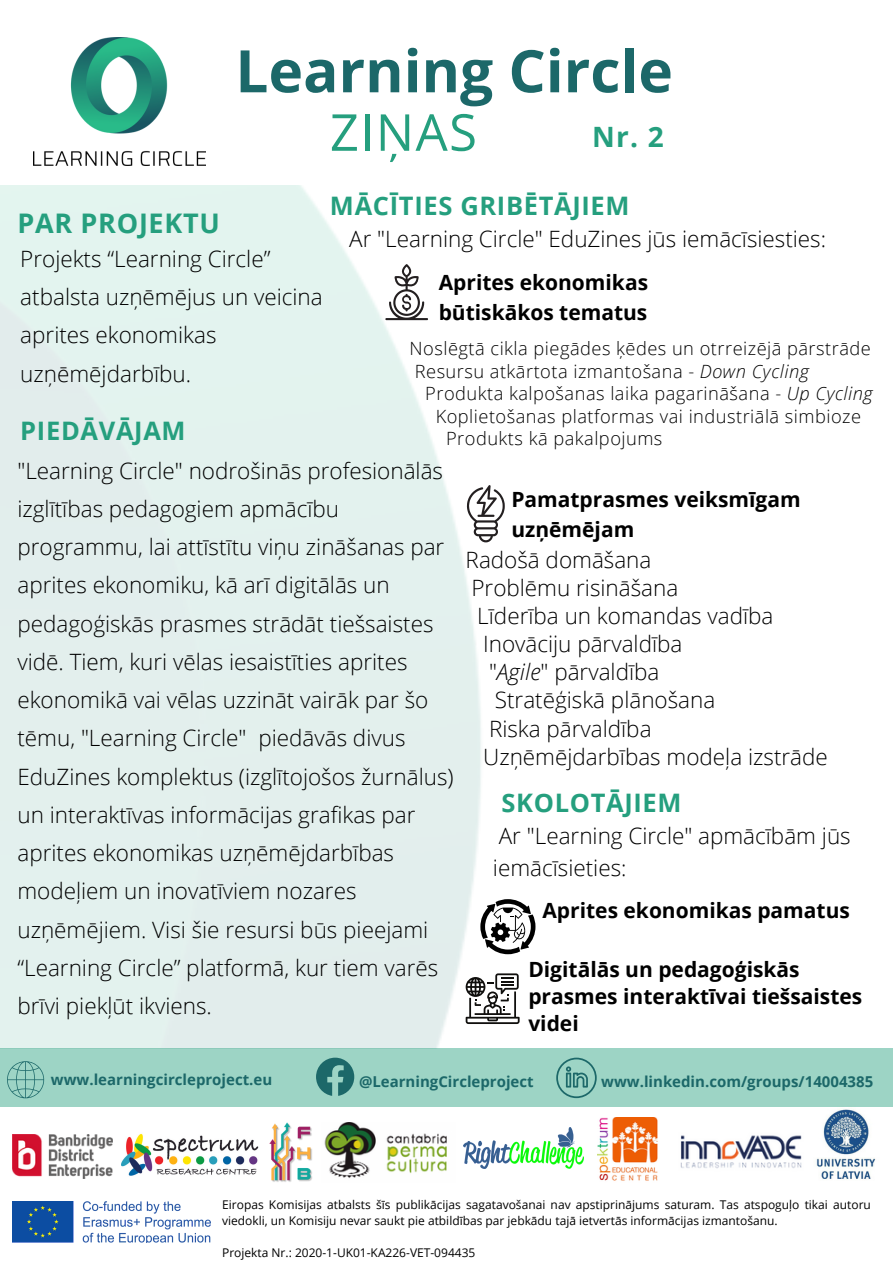
<style>
.page{position:relative;width:893px;height:1264px;background:#fff}
.page>*{position:absolute;margin:0;border:0;box-sizing:border-box;transform-origin:0 0}
.t1{font:700 58.65px "Open Sans";color:#1c6869}
.t2{font:50.85px "Open Sans";letter-spacing:.025em;color:#259f7e}
.t3{font:700 28.05px "Open Sans";color:#259f7e}
.t4{font:700 27px "Open Sans";letter-spacing:.025em;color:#259f7e}
.t5{font:700 25.5px "Open Sans";letter-spacing:.025em;color:#259f7e}
.t6{font:300 22.5px/38.2px "Open Sans";color:#000}
.t7{font:700 21px/29.2px "Open Sans";color:#000}
.t8{font:300 18.3px "Open Sans";letter-spacing:.025em;color:#000}
.t9{font:700 15px "Open Sans";color:#1c6869}
.t10{font:12px/16px "Open Sans";color:#000}
.s1{font-style:italic}
</style>
<div class="page">
<img style="left:0;top:186px;width:520px;height:861px">
<img style="left:799px;top:1106px;width:93px;height:74px">
<img style="left:13px;top:1134px;width:100px;height:44px">
<img style="left:122px;top:1133px;width:137px;height:43px">
<img style="left:269px;top:1122px;width:43px;height:60px">
<img style="left:324px;top:1122px;width:123px;height:56px">
<img style="left:463px;top:1127px;width:120px;height:41px">
<img style="left:597px;top:1117px;width:61px;height:64px">
<img style="left:680px;top:1130px;width:127px;height:43px">
<img style="left:13px;top:1201px;width:198px;height:41px">
<img style="left:34px;top:38px;width:172px;height:127px">
<div style="left:0;top:1047px;width:892px;height:59px;background:#9dd4c5"></div>
<svg style="left:7px;top:1061px;width:37px;height:37px"></svg>
<svg style="left:316px;top:1057px;width:38px;height:38px"></svg>
<svg style="left:556px;top:1057px;width:40px;height:41px"></svg>
<svg style="left:467px;top:485px;width:37px;height:57px"></svg>
<svg style="left:385px;top:264px;width:43px;height:56px"></svg>
<svg style="left:480px;top:899px;width:55px;height:55px"></svg>
<svg style="left:465px;top:973px;width:54px;height:51px"></svg>
<p class="t1" style="left:235px;top:30px;width:439px">Learning Circle</p>
<p class="t3" style="left:592px;top:117px;width:73px">Nr. 2</p>
<p class="t2" style="left:330px;top:96px;width:148px">ZIŅAS</p>
<p class="t5" style="left:330px;top:188px;width:301px">MĀCĪTIES GRIBĒTĀJIEM</p>
<p class="t4" style="left:17px;top:204px;width:204px">PAR PROJEKTU</p>
<p class="t6" style="left:349px;top:219px;width:478px">Ar "Learning Circle" EduZines jūs iemācīsiesties:</p>
<p class="t6" style="left:20px;top:239px;width:251px">Projekts “Learning Circle”</p>
<p class="t6" style="left:20px;top:277px;width:304px">atbalsta uzņēmējus un veicina aprites ekonomikas uzņēmējdarbību.</p>
<p class="t7" style="left:438px;top:267px;width:211px">Aprites ekonomikas būtiskākos tematus</p>
<p class="t8" style="left:409px;top:336px;width:462px">Noslēgtā cikla piegādes ķēdes un otrreizējā pārstrāde</p>
<p class="t8" style="left:415px;top:358px;width:395px">Resursu atkārtota izmantošana - <span class="s1">Down Cycling</span></p>
<p class="t8" style="left:425px;top:381px;width:449px">Produkta kalpošanas laika pagarināšana - <span class="s1">Up Cycling</span></p>
<p class="t8" style="left:435px;top:403px;width:427px">Koplietošanas platformas vai industriālā simbioze</p>
<p class="t8" style="left:446px;top:426px;width:218px">Produkts kā pakalpojums</p>
<p class="t5" style="left:20px;top:412px;width:167px">PIEDĀVĀJAM</p>
<p class="t6" style="left:17px;top:451px;width:437px">"Learning Circle" nodrošinās profesionālās izglītības pedagogiem apmācību programmu, lai attīstītu viņu zināšanas par aprites ekonomiku, kā arī digitālās un pedagoģiskās prasmes strādāt tiešsaistes vidē. Tiem, kuri vēlas iesaistīties aprites ekonomikā vai vēlas uzzināt vairāk par šo tēmu, "Learning Circle" piedāvās divus EduZines komplektus (izglītojošos žurnālus) un interaktīvas informācijas grafikas par aprites ekonomikas uzņēmējdarbības modeļiem un inovatīviem nozares uzņēmējiem. Visi šie resursi būs pieejami “Learning Circle” platformā, kur tiem varēs brīvi piekļūt ikviens.</p>
<p class="t7" style="left:511px;top:484px;width:291px">Pamatprasmes veiksmīgam uzņēmējam</p>
<p class="t6" style="left:465px;top:540px;width:187px">Radošā domāšana</p>
<p class="t6" style="left:471px;top:568px;width:208px">Problēmu risināšana</p>
<p class="t6" style="left:477px;top:596px;width:298px">Līderība un komandas vadība</p>
<p class="t6" style="left:483px;top:624px;width:201px">Inovāciju pārvaldība</p>
<p class="t6" style="left:489px;top:652px;width:172px">"<span class="s1">Agile</span>" pārvaldība</p>
<p class="t6" style="left:495px;top:680px;width:222px">Stratēģiskā plānošana</p>
<p class="t6" style="left:489px;top:708px;width:164px">Riska pārvaldība</p>
<p class="t6" style="left:483px;top:736px;width:346px">Uzņēmējdarbības modeļa izstrāde</p>
<p class="t5" style="left:501px;top:785px;width:181px">SKOLOTĀJIEM</p>
<p class="t6" style="left:493px;top:818px;width:359px;line-height:32.5px">Ar "Learning Circle" apmācībām jūs iemācīsieties:</p>
<p class="t7" style="left:542px;top:895px;width:309px">Aprites ekonomikas pamatus</p>
<p class="t7" style="left:528px;top:955px;width:335px;line-height:27px">Digitālās un pedagoģiskās prasmes interaktīvai tiešsaistes videi</p>
<p class="t9" style="left:51px;top:1069px;width:223px">www.learningcircleproject.eu</p>
<p class="t9" style="left:359px;top:1070px;width:176px">@LearningCircleproject</p>
<p class="t9" style="left:601px;top:1070px;width:273px">www.linkedin.com/groups/14004385</p>
<p class="t10" style="left:222px;top:1196px;width:650px">Eiropas Komisijas atbalsts šīs publikācijas sagatavošanai nav apstiprinājums saturam. Tas atspoguļo tikai autoru viedokli, un Komisiju nevar saukt pie atbildības par jebkādu tajā ietvertās informācijas izmantošanu.</p>
<p class="t10" style="left:222px;top:1244px;width:255px">Projekta Nr.: 2020-1-UK01-KA226-VET-094435</p>
</div>
